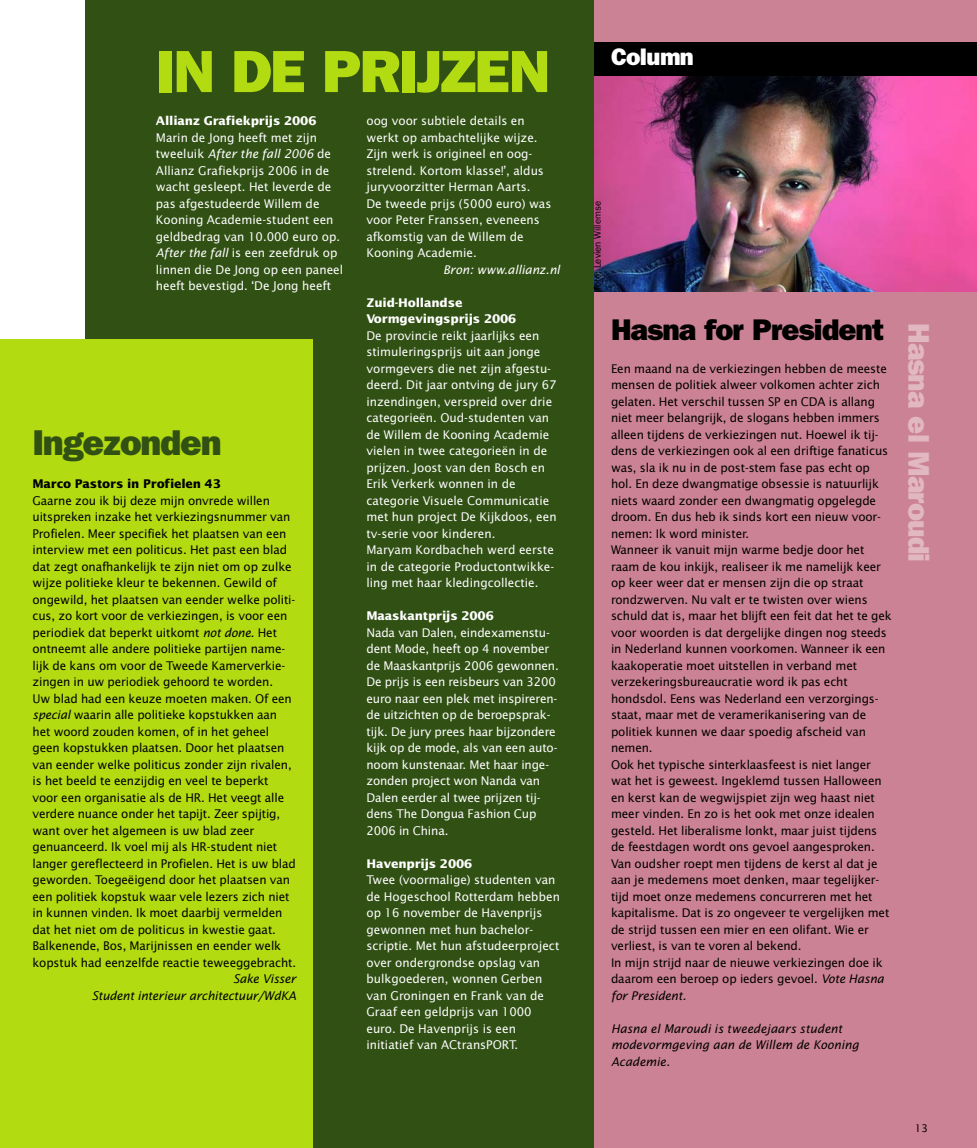
<style>
.page{position:relative;width:977px;height:1148px;background:#fff}
.page>*{position:absolute;margin:0;border:0;box-sizing:border-box;transform-origin:0 0}
.t1{font:800 59.7px "Franklin Gothic";letter-spacing:-.03em;color:#b3db11}
.t2{font:800 36px "Franklin Gothic";letter-spacing:-.03em;color:#315014}
.t3{font:800 30px "Franklin Gothic";letter-spacing:-.03em;color:#000}
.t4{font:800 30px "Franklin Gothic";letter-spacing:-.03em;color:#e1b7c2}
.t5{font:800 24px "Franklin Gothic";letter-spacing:-.03em;color:#fff}
.t6{font:12px/16.5px "Lucida Sans";letter-spacing:-.015em;color:#000}
.t7{font:12px/16.5px "Lucida Sans";color:#fff}
.t8{font:italic 12px/16.5px "Lucida Sans";color:#000}
.t9{font:700 12px/16.5px "Lucida Sans";letter-spacing:-.015em;color:#fff}
.t10{font:700 12px "Lucida Sans";letter-spacing:-.015em;color:#000}
.t11{font:italic 12px "Lucida Sans";color:#fff}
.t12{font:10.5px "Lucida Sans";color:#000}
.t13{font:9.75px "Franklin Gothic";color:#000}
.s1{font-style:italic}
</style>
<div class="page">
<div style="left:86px;top:0;width:281px;height:340px;background:#315014"></div>
<div style="left:313px;top:0;width:281px;height:1147px;background:#315014"></div>
<div style="left:594px;top:0;width:383px;height:1147px;background:#cb8294"></div>
<img style="left:594px;top:76px;width:383px;height:216px">
<div style="left:594px;top:43px;width:383px;height:33px;background:#000"></div>
<div style="left:0;top:340px;width:313px;height:807px;background:#b3db11"></div>
<h1 class="t1" style="left:156px;top:51px;width:396px">IN DE PRIJZEN</h1>
<p class="t9" style="left:156px;top:113px;width:162px">Allianz Grafiekprijs 2006</p>
<p class="t7" style="left:156px;top:130px;width:189px">Marin de Jong heeft met zijn tweeluik <span class="s1">After the fall 2006</span> de<br>Allianz Grafiekprijs 2006 in de wacht gesleept. Het leverde de pas afgestudeerde Willem de<br>Kooning Academie-student een geldbedrag van 10.000 euro op.<br><span class="s1">After the fall</span> is een zeefdruk op linnen die De Jong op een paneel heeft bevestigd. ‘De Jong heeft</p>
<h2 class="t2" style="left:33px;top:430px;width:190px">Ingezonden</h2>
<p class="t10" style="left:33px;top:479px;width:190px">Marco Pastors in Profielen 43</p>
<p class="t6" style="left:33px;top:493px;width:265px">Gaarne zou ik bij deze mijn onvrede willen uitspreken inzake het verkiezingsnummer van Profielen. Meer specifiek het plaatsen van een interview met een politicus. Het past een blad dat zegt onafhankelijk te zijn niet om op zulke wijze politieke kleur te bekennen. Gewild of ongewild, het plaatsen van eender welke politi&shy;cus, zo kort voor de verkiezingen, is voor een periodiek dat beperkt uitkomt <span class="s1">not done</span>. Het ontneemt alle andere politieke partijen name&shy;lijk de kans om voor de Tweede Kamerverkie&shy;zingen in uw periodiek gehoord te worden.<br>Uw blad had een keuze moeten maken. Of een <span class="s1">special</span> waarin alle politieke kopstukken aan het woord zouden komen, of in het geheel geen kopstukken plaatsen. Door het plaatsen van eender welke politicus zonder zijn rivalen, is het beeld te eenzijdig en veel te beperkt voor een organisatie als de HR. Het veegt alle verdere nuance onder het tapijt. Zeer spijtig, want over het algemeen is uw blad zeer genuanceerd. Ik voel mij als HR-student niet langer gereflecteerd in Profielen. Het is uw blad geworden. Toegeëigend door het plaatsen van een politiek kopstuk waar vele lezers zich niet in kunnen vinden. Ik moet daarbij vermelden dat het niet om de politicus in kwestie gaat.<br>Balkenende, Bos, Marijnissen en eender welk kopstuk had eenzelfde reactie teweeggebracht.</p>
<p class="t8" style="left:92px;top:971px;width:206px;text-align:right">Sake Visser<br>Student interieur architectuur/WdKA</p>
<p class="t7" style="left:366px;top:113px;width:186px">oog voor subtiele details en werkt op ambachtelijke wijze.<br>Zijn werk is origineel en oog&shy;strelend. Kortom klasse!’, aldus juryvoorzitter Herman Aarts.<br>De tweede prijs (5000 euro) was voor Peter Franssen, eveneens afkomstig van de Willem de<br>Kooning Academie.</p>
<p class="t11" style="left:443px;top:264px;width:118px">Bron: www.allianz.nl</p>
<p class="t9" style="left:366px;top:295px;width:151px">Zuid-Hollandse<br>Vormgevingsprijs 2006</p>
<p class="t7" style="left:366px;top:328px;width:192px">De provincie reikt jaarlijks een stimuleringsprijs uit aan jonge vormgevers die net zijn afgestu&shy;deerd. Dit jaar ontving de jury 67 inzendingen, verspreid over drie categorieën. Oud-studenten van de Willem de Kooning Academie vielen in twee categorieën in de prijzen. Joost van den Bosch en<br>Erik Verkerk wonnen in de categorie Visuele Communicatie met hun project De Kijkdoos, een tv-serie voor kinderen.<br>Maryam Kordbacheh werd eerste in de categorie Productontwikke&shy;ling met haar kledingcollectie.</p>
<p class="t9" style="left:366px;top:608px;width:129px">Maaskantprijs 2006</p>
<p class="t7" style="left:366px;top:625px;width:194px">Nada van Dalen, eindexamenstu&shy;dent Mode, heeft op 4 november de Maaskantprijs 2006 gewonnen.<br>De prijs is een reisbeurs van 3200 euro naar een plek met inspireren&shy;de uitzichten op de beroepsprak&shy;tijk. De jury prees haar bijzondere kijk op de mode, als van een auto&shy;noom kunstenaar. Met haar inge&shy;zonden project won Nanda van<br>Dalen eerder al twee prijzen tij&shy;dens The Dongua Fashion Cup<br>2006 in China.</p>
<p class="t9" style="left:366px;top:856px;width:107px">Havenprijs 2006</p>
<p class="t7" style="left:366px;top:872px;width:195px">Twee (voormalige) studenten van de Hogeschool Rotterdam hebben op 16 november de Havenprijs gewonnen met hun bachelor&shy;scriptie. Met hun afstudeerproject over ondergrondse opslag van bulkgoederen, wonnen Gerben van Groningen en Frank van de<br>Graaf een geldprijs van 1000 euro. De Havenprijs is een initiatief van ACtransPORT.</p>
<h3 class="t5" style="left:611px;top:49px;width:84px">Column</h3>
<p class="t13" style="left:594px;top:290px;width:91px;rotate:-90deg">foto: Levien Willemse</p>
<h3 class="t3" style="left:611px;top:319px;width:274px">Hasna for President</h3>
<p class="t6" style="left:611px;top:361px;width:282px">Een maand na de verkiezingen hebben de meeste mensen de politiek alweer volkomen achter zich gelaten. Het verschil tussen SP en CDA is allang niet meer belangrijk, de slogans hebben immers alleen tijdens de verkiezingen nut. Hoewel ik tij&shy;dens de verkiezingen ook al een driftige fanaticus was, sla ik nu in de post-stem fase pas echt op hol. En deze dwangmatige obsessie is natuurlijk niets waard zonder een dwangmatig opgelegde droom. En dus heb ik sinds kort een nieuw voor&shy;nemen: Ik word minister.<br>Wanneer ik vanuit mijn warme bedje door het raam de kou inkijk, realiseer ik me namelijk keer op keer weer dat er mensen zijn die op straat rondzwerven. Nu valt er te twisten over wiens schuld dat is, maar het blijft een feit dat het te gek voor woorden is dat dergelijke dingen nog steeds in Nederland kunnen voorkomen. Wanneer ik een kaakoperatie moet uitstellen in verband met verzekeringsbureaucratie word ik pas echt hondsdol. Eens was Nederland een verzorgings&shy;staat, maar met de veramerikanisering van de politiek kunnen we daar spoedig afscheid van nemen.<br>Ook het typische sinterklaasfeest is niet langer wat het is geweest. Ingeklemd tussen Halloween en kerst kan de wegwijspiet zijn weg haast niet meer vinden. En zo is het ook met onze idealen gesteld. Het liberalisme lonkt, maar juist tijdens de feestdagen wordt ons gevoel aangesproken.<br>Van oudsher roept men tijdens de kerst al dat je aan je medemens moet denken, maar tegelijker&shy;tijd moet onze medemens concurreren met het kapitalisme. Dat is zo ongeveer te vergelijken met de strijd tussen een mier en een olifant. Wie er verliest, is van te voren al bekend.<br>In mijn strijd naar de nieuwe verkiezingen doe ik daarom een beroep op ieders gevoel. <span class="s1">Vote Hasna for President.</span></p>
<p class="t8" style="left:611px;top:1021px;width:249px">Hasna el Maroudi is tweedejaars student modevormgeving aan de Willem de Kooning<br>Academie.</p>
<h3 class="t4" style="left:929px;top:323px;width:241px;rotate:90deg">Hasna el Maroudi</h3>
<p class="t12" style="left:915px;top:1123px;width:15px">13</p>
</div>
